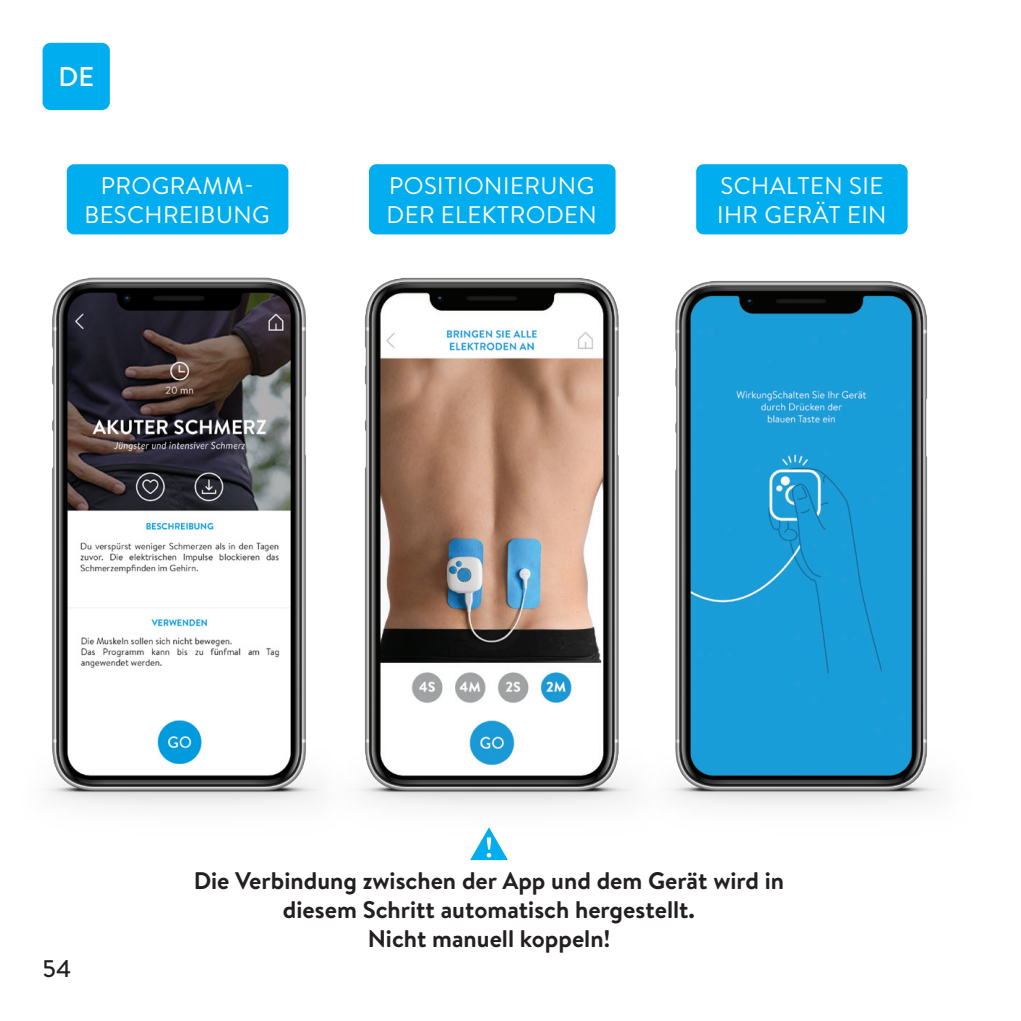
<style>
.page{position:relative;width:1021px;height:1021px;background:#fff}
.page>*{position:absolute;margin:0;border:0;box-sizing:border-box;transform-origin:0 0}
.t1{font:500 27px "Brandon Text";color:#fff}
.t2{font:700 24px/28.8px "Brandon Text";color:#231f20;text-align:center}
.t3{font:24px/28.8px "Brandon Text";letter-spacing:.02em;color:#fff}
.t4{font:500 24px "Brandon Text";color:#231f20}
</style>
<div class="page">
<div style="left:43px;top:43px;width:67px;height:67px;background:#00aeef;border-radius:8px"></div>
<img style="left:46px;top:277px;width:262px;height:529px">
<img style="left:308px;top:277px;width:311px;height:584px">
<img style="left:619px;top:280px;width:324px;height:526px">
<div style="left:67px;top:164px;width:221px;height:70px;background:#00aeef;border-radius:7px"></div>
<div style="left:369px;top:164px;width:246px;height:70px;background:#00aeef;border-radius:7px"></div>
<div style="left:696px;top:164px;width:211px;height:70px;background:#00aeef;border-radius:7px"></div>
<svg style="left:470px;top:827px;width:38px;height:33px"></svg>
<p class="t1" style="left:58px;top:58px;width:37px">DE</p>
<p class="t3" style="left:84px;top:170px;width:187px;text-align:center">PROGRAMM-<br>BESCHREIBUNG</p>
<p class="t3" style="left:386px;top:170px;width:212px">POSITIONIERUNG<br>DER ELEKTRODEN</p>
<p class="t3" style="left:717px;top:170px;width:171px">SCHALTEN SIE<br>IHR GERÄT EIN</p>
<p class="t4" style="left:43px;top:952px;width:30px">54</p>
<p class="t2" style="left:194px;top:865px;width:592px">Die Verbindung zwischen der App und dem Gerät wird in diesem Schritt automatisch hergestellt.<br>Nicht manuell koppeln!</p>
</div>
